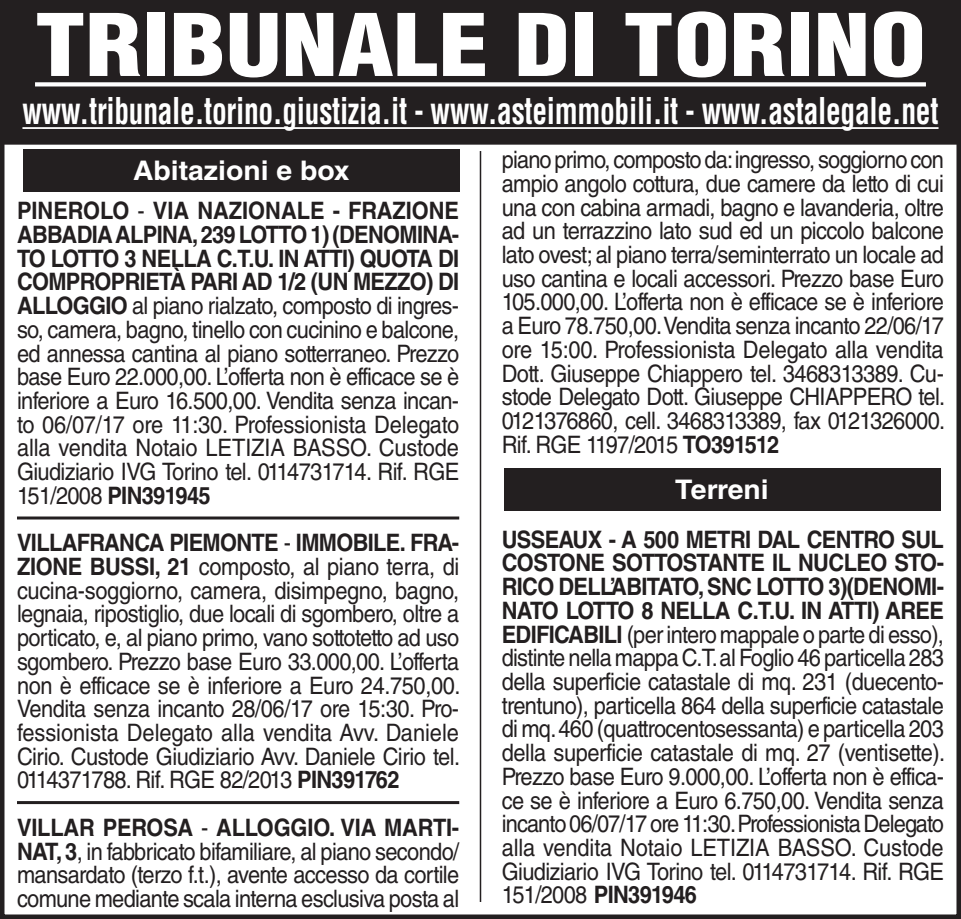
<style>
.page{position:relative;width:961px;height:919px;background:#fff}
.page>*{position:absolute;margin:0;border:0;box-sizing:border-box;transform-origin:0 0}
.t1{font:900 condensed 84px "Helvetica LT Std";color:#fff;scale:1.2 1}
.t2{font:700 condensed 36px "Helvetica LT Std";letter-spacing:-.01em;color:#fff;scale:.82 1}
.t3{font:700 27px "Helvetica LT Std";color:#fff;scale:1.05 1}
.t4{font:24px/23.7px "Helvetica LT Std";letter-spacing:-.03em;color:#231f20;text-align:justify;scale:.91 1}
.s1{font-weight:700}
</style>
<div class="page">
<div style="left:2px;top:2px;width:957px;height:141px;background:#231f20"></div>
<svg style="left:35px;top:82px;width:891px;height:4px;background:#efefef"></svg>
<hr style="left:22px;top:127px;width:916px;height:2px;background:#fff">
<div style="left:0;top:0;width:961px;height:145px;border:4px solid #231f20"></div>
<div style="left:0;top:0;width:961px;height:918px;border:4px solid #231f20"></div>
<hr style="left:17px;top:516px;width:442px;height:3px;background:#231f20">
<hr style="left:17px;top:801px;width:442px;height:3px;background:#231f20">
<div style="left:23px;top:149px;width:436px;height:42px;background:#231f20"></div>
<hr style="left:480px;top:151px;width:1px;height:750px;background:#231f20">
<div style="left:504px;top:468px;width:436px;height:42px;background:#231f20"></div>
<h1 class="t1" style="left:35px;top:-8px;width:744px">TRIBUNALE DI TORINO</h1>
<h2 class="t2" style="left:22px;top:89px;width:1119px">www.tribunale.torino.giustizia.it - www.asteimmobili.it - www.astalegale.net</h2>
<p class="t3" style="left:133px;top:154px;width:208px">Abitazioni e box</p>
<p class="t4" style="left:17px;top:199px;width:488px"><span class="s1">PINEROLO</span> - <span class="s1">VIA NAZIONALE - FRAZIONE ABBADIA ALPINA, 239 LOTTO 1) (DENOMINA-TO LOTTO 3 NELLA C.T.U. IN ATTI) QUOTA DI COMPROPRIETÀ PARI AD 1/2 (UN MEZZO) DI ALLOGGIO</span> al piano rialzato, composto di ingres&shy;so, camera, bagno, tinello con cucinino e balcone, ed annessa cantina al piano sotterraneo. Prezzo base Euro 22.000,00. L’offerta non è efficace se è inferiore a Euro 16.500,00. Vendita senza incan&shy;to 06/07/17 ore 11:30. Professionista Delegato alla vendita Notaio LETIZIA BASSO. Custode Giudiziario IVG Torino tel. 0114731714. Rif. RGE 151/2008 <span class="s1">PIN391945</span></p>
<p class="t4" style="left:17px;top:531px;width:489px"><span class="s1">VILLAFRANCA PIEMONTE</span> - <span class="s1">IMMOBILE. FRA-ZIONE BUSSI, 21</span> composto, al piano terra, di cucina-soggiorno, camera, disimpegno, bagno, legnaia, ripostiglio, due locali di sgombero, oltre a porticato, e, al piano primo, vano sottotetto ad uso sgombero. Prezzo base Euro 33.000,00. L’offerta non è efficace se è inferiore a Euro 24.750,00.<br>Vendita senza incanto 28/06/17 ore 15:30. Pro&shy;fessionista Delegato alla vendita Avv. Daniele Cirio. Custode Giudiziario Avv. Daniele Cirio tel.<br>0114371788. Rif. RGE 82/2013 <span class="s1">PIN391762</span></p>
<p class="t4" style="left:17px;top:815px;width:487px"><span class="s1">VILLAR PEROSA</span> - <span class="s1">ALLOGGIO. VIA MARTI-NAT, 3</span>, in fabbricato bifamiliare, al piano secondo/ mansardato (terzo f.t.), avente accesso da cortile comune mediante scala interna esclusiva posta al</p>
<p class="t4" style="left:502px;top:148px;width:489px">piano primo, composto da: ingresso, soggiorno con ampio angolo cottura, due camere da letto di cui una con cabina armadi, bagno e lavanderia, oltre ad un terrazzino lato sud ed un piccolo balcone lato ovest; al piano terra/seminterrato un locale ad uso cantina e locali accessori. Prezzo base Euro 105.000,00. L’offerta non è efficace se è inferiore a Euro 78.750,00. Vendita senza incanto 22/06/17 ore 15:00. Professionista Delegato alla vendita Dott. Giuseppe Chiappero tel. 3468313389. Cu&shy;stode Delegato Dott. Giuseppe CHIAPPERO tel.<br>0121376860, cell. 3468313389, fax 0121326000.<br>Rif. RGE 1197/2015 <span class="s1">TO391512</span></p>
<p class="t3" style="left:675px;top:473px;width:90px">Terreni</p>
<p class="t4" style="left:502px;top:527px;width:489px"><span class="s1">USSEAUX - A 500 METRI DAL CENTRO SUL COSTONE SOTTOSTANTE IL NUCLEO STO-RICO DELL’ABITATO, SNC LOTTO 3)(DENOMI-NATO LOTTO 8 NELLA C.T.U. IN ATTI) AREE EDIFICABILI</span> (per intero mappale o parte di esso), distinte nella mappa C.T. al Foglio 46 particella 283 della superficie catastale di mq. 231 (duecento&shy;trentuno), particella 864 della superficie catastale di mq. 460 (quattrocentosessanta) e particella 203 della superficie catastale di mq. 27 (ventisette).<br>Prezzo base Euro 9.000,00. L’offerta non è effica&shy;ce se è inferiore a Euro 6.750,00. Vendita senza incanto 06/07/17 ore 11:30. Professionista Delegato alla vendita Notaio LETIZIA BASSO. Custode Giudiziario IVG Torino tel. 0114731714. Rif. RGE 151/2008 <span class="s1">PIN391946</span></p>
</div>
